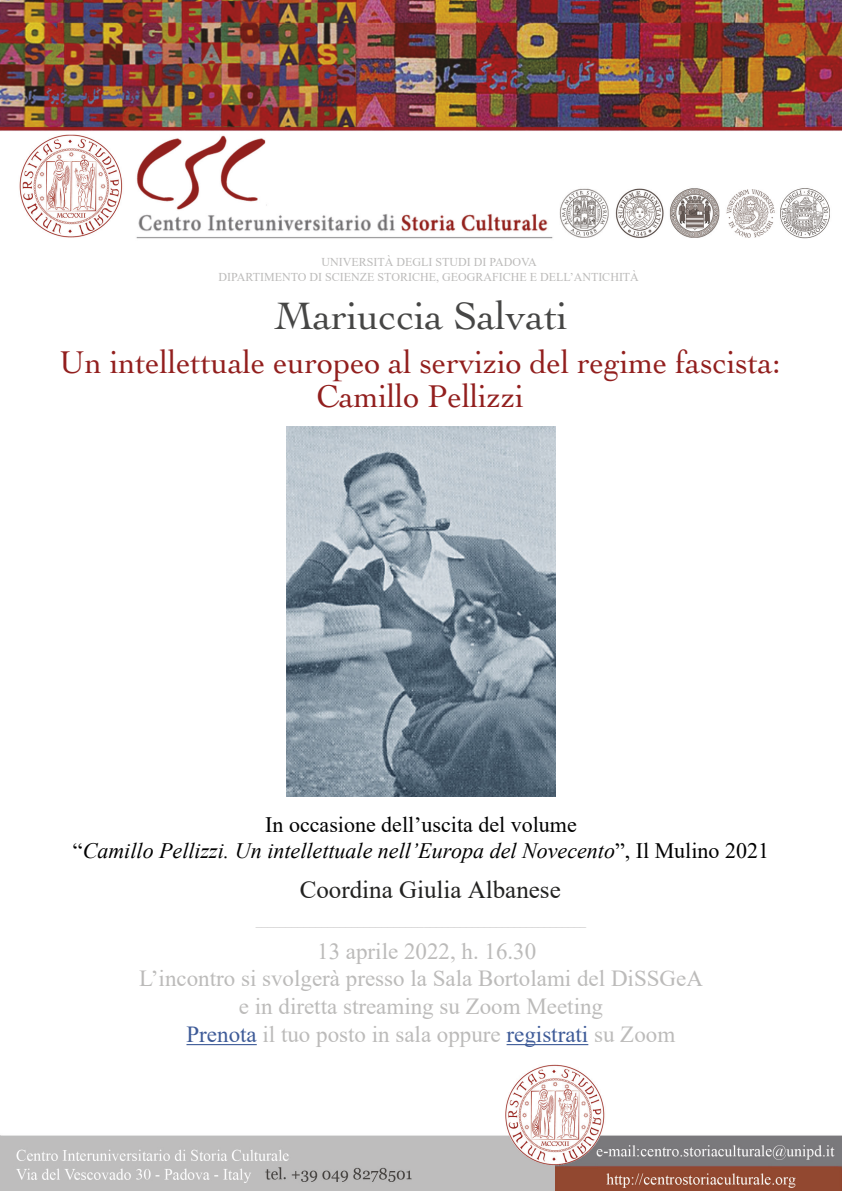
<style>
.page{position:relative;width:842px;height:1191px;background:#fff}
.page>*{position:absolute;margin:0;border:0;box-sizing:border-box;transform-origin:0 0}
.t1{font:40px "Cochin LT";color:#464645}
.t2{font:33px/34px "Cochin LT";color:#921f1e;text-align:center}
.t3{font:25px "Times New Roman";color:#222221}
.t4{font:23px "Times New Roman";color:#bcbbba}
.t5{font:italic 22px/26.4px "Times New Roman";color:#000;text-align:center}
.t6{font:12px/14.4px "Times New Roman";color:#bcbbba;text-align:center}
.s1{font-style:normal}
.s2{color:#3e5b98}
</style>
<div class="page">
<img style="left:0;top:0;width:842px;height:239px">
<hr style="left:186px;top:1044px;width:71px;height:1px;background:#3e5b98">
<hr style="left:507px;top:1044px;width:81px;height:1px;background:#3e5b98">
<img style="left:0;top:1064px;width:842px;height:127px">
<img style="left:286px;top:426px;width:270px;height:370px">
<p class="t6" style="left:219px;top:255px;width:422px">UNIVERSITÀ DEGLI STUDI DI PADOVA<br>DIPARTIMENTO DI SCIENZE STORICHE, GEOGRAFICHE E DELL’ANTICHITÀ</p>
<h1 class="t1" style="left:274px;top:293px;width:294px">Mariuccia Salvati</h1>
<h2 class="t2" style="left:59px;top:345px;width:723px">Un intellettuale europeo al servizio del regime fascista:<br>Camillo Pellizzi</h2>
<p class="t5" style="left:73px;top:810px;width:697px"><span class="s1">In occasione dell’uscita del volume<br>“</span>Camillo Pellizzi. Un intellettuale nell’Europa del Novecento<span class="s1">”, Il Mulino 2021</span></p>
<p class="t3" style="left:300px;top:871px;width:263px">Coordina Giulia Albanese</p>
<p class="t6" style="left:256px;top:913px;width:331px">_______________________________________________________</p>
<p class="t4" style="left:317px;top:934px;width:221px">13 aprile 2022, h. 16.30</p>
<p class="t4" style="left:139px;top:962px;width:565px">L’incontro si svolgerà presso la Sala Bortolami del DiSSGeA</p>
<p class="t4" style="left:239px;top:990px;width:366px">e in diretta streaming su Zoom Meeting</p>
<p class="t4" style="left:186px;top:1018px;width:490px"><span class="s2">Prenota</span> il tuo posto in sala oppure <span class="s2">registrati</span> su Zoom</p>
</div>
